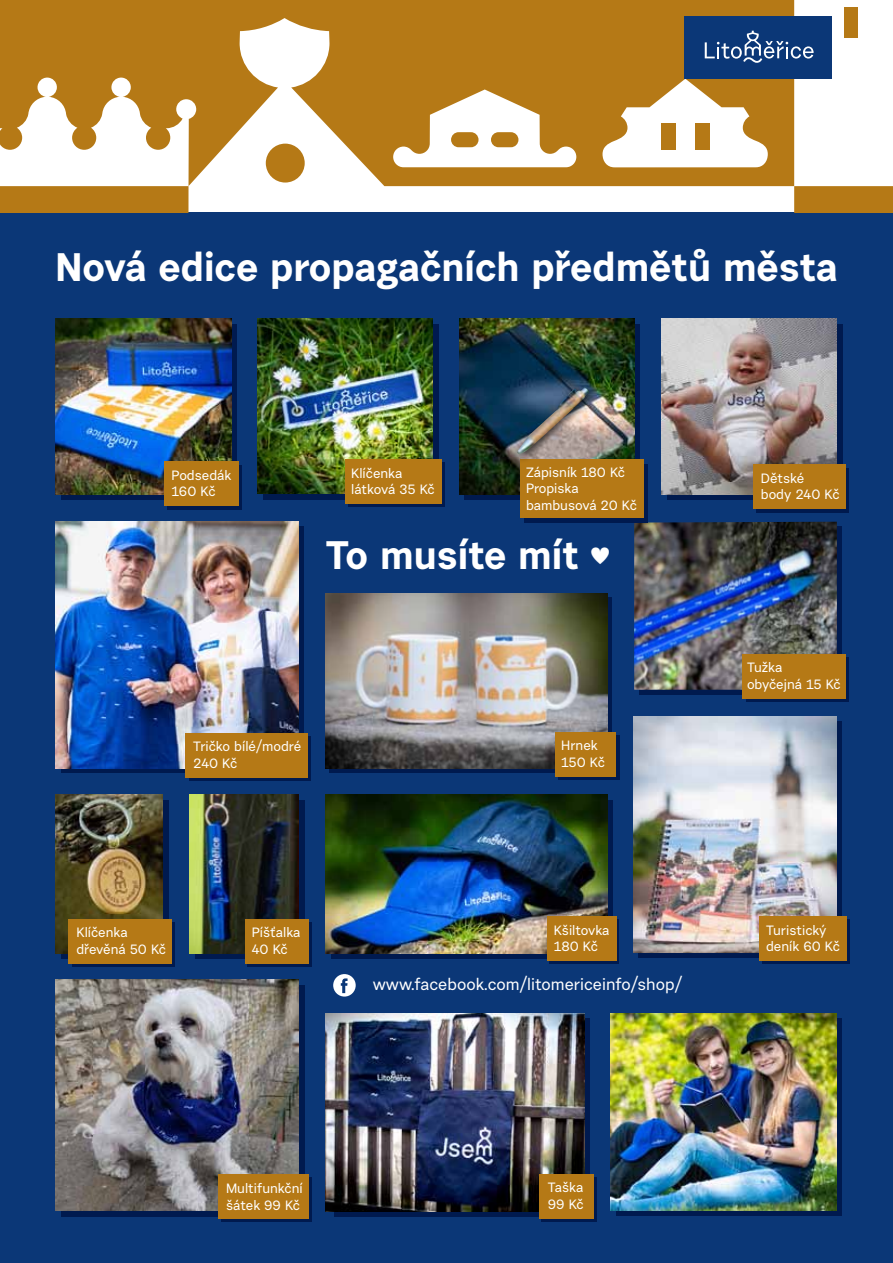
<style>
.page{position:relative;width:893px;height:1263px;background:#fff}
.page>*{position:absolute;margin:0;border:0;box-sizing:border-box;transform-origin:0 0}
.t1{font:700 39.75px "Urban Grotesk Re Bo";color:#fff}
.t2{font:16.5px "Urban Grotesk Me Bl";color:#fff}
.t3{font:13.5px/16.5px "Urban Grotesk Me Bl";color:#fff}
</style>
<div class="page">
<div style="left:0;top:213px;width:893px;height:1050px;background:#0b3777"></div>
<svg style="left:61px;top:324px;width:175px;height:175px"></svg>
<div style="left:465px;top:324px;width:175px;height:175px;background:#001a4f"></div>
<div style="left:263px;top:324px;width:175px;height:175px;background:#001a4f"></div>
<svg style="left:331px;top:800px;width:281px;height:159px;background:#13284e"></svg>
<div style="left:667px;top:324px;width:175px;height:175px;background:#001a4f"></div>
<div style="left:639px;top:526px;width:203px;height:169px;background:#001a4f"></div>
<div style="left:639px;top:721px;width:203px;height:237px;background:#001a4f"></div>
<div style="left:61px;top:800px;width:107px;height:158px;background:#001a4f"></div>
<div style="left:195px;top:800px;width:109px;height:158px;background:#001a4f"></div>
<div style="left:61px;top:985px;width:243px;height:231px;background:#001a4f"></div>
<div style="left:334px;top:1018px;width:255px;height:199px;background:#001a4f"></div>
<svg style="left:61px;top:526px;width:243px;height:247px;background:#152b5b"></svg>
<div style="left:616px;top:1018px;width:226px;height:198px;background:#001a4f"></div>
<div style="left:845px;top:8px;width:13px;height:30px;background:#b57916"></div>
<svg style="left:794px;top:79px;width:99px;height:134px"></svg>
<svg style="left:0;top:0;width:794px;height:213px;fill:#b57916"></svg>
<div style="left:684px;top:16px;width:147px;height:63px;background:#0b3777"></div>
<svg style="left:705px;top:31px;width:109px;height:32px"></svg>
<svg style="left:333px;top:974px;width:23px;height:22px"></svg>
<img style="left:56px;top:319px;width:175px;height:175px">
<img style="left:460px;top:319px;width:175px;height:175px">
<img style="left:258px;top:319px;width:175px;height:175px">
<img style="left:325px;top:795px;width:282px;height:158px">
<img style="left:662px;top:319px;width:175px;height:175px">
<img style="left:634px;top:522px;width:203px;height:168px">
<img style="left:633px;top:716px;width:204px;height:237px">
<img style="left:56px;top:795px;width:107px;height:158px">
<img style="left:190px;top:795px;width:109px;height:158px">
<img style="left:56px;top:980px;width:243px;height:231px">
<img style="left:326px;top:1014px;width:259px;height:198px">
<img style="left:56px;top:521px;width:242px;height:247px">
<img style="left:610px;top:1014px;width:227px;height:196px">
<svg style="left:329px;top:597px;width:283px;height:176px;background:#0b2049"></svg>
<img style="left:325px;top:593px;width:282px;height:175px">
<div style="left:168px;top:465px;width:74px;height:44px;background:#001a4f"></div>
<div style="left:189px;top:736px;width:122px;height:44px;background:linear-gradient(to right,#001a4f,#001a4f)"></div>
<div style="left:348px;top:463px;width:96px;height:44px;background:#001a4f"></div>
<div style="left:524px;top:464px;width:124px;height:58px;background:#001a4f"></div>
<div style="left:756px;top:468px;width:93px;height:44px;background:#001a4f"></div>
<div style="left:746px;top:657px;width:102px;height:44px;background:linear-gradient(to right,#001a4f,#001a4f)"></div>
<svg style="left:762px;top:920px;width:87px;height:44px"></svg>
<svg style="left:549px;top:920px;width:70px;height:44px"></svg>
<div style="left:558px;top:735px;width:61px;height:45px;background:linear-gradient(to right,#001a4f,#001a4f)"></div>
<svg style="left:248px;top:922px;width:64px;height:45px"></svg>
<div style="left:72px;top:922px;width:103px;height:45px;background:linear-gradient(to right,#001a4f,#001a4f)"></div>
<div style="left:221px;top:1177px;width:91px;height:44px;background:linear-gradient(to right,#001a4f,#001a4f)"></div>
<div style="left:542px;top:1177px;width:55px;height:44px;background:linear-gradient(to right,#001a4f,#001a4f)"></div>
<div style="left:164px;top:462px;width:75px;height:44px;background:#b57916"></div>
<div style="left:185px;top:733px;width:123px;height:44px;background:#b57916"></div>
<div style="left:345px;top:459px;width:96px;height:45px;background:#b57916"></div>
<div style="left:520px;top:459px;width:123px;height:59px;background:#b57916"></div>
<div style="left:753px;top:465px;width:93px;height:44px;background:#b57916"></div>
<div style="left:742px;top:654px;width:104px;height:44px;background:#b57916"></div>
<div style="left:759px;top:916px;width:87px;height:44px;background:#b57916"></div>
<div style="left:547px;top:916px;width:70px;height:44px;background:#b57916"></div>
<div style="left:555px;top:732px;width:61px;height:44px;background:#b57916"></div>
<div style="left:245px;top:919px;width:63px;height:44px;background:#b57916"></div>
<div style="left:68px;top:919px;width:104px;height:44px;background:#b57916"></div>
<div style="left:218px;top:1174px;width:91px;height:44px;background:#b57916"></div>
<div style="left:540px;top:1174px;width:54px;height:44px;background:#b57916"></div>
<div style="left:512px;top:382px;width:86px;height:82px;background:#000;opacity:.75"></div>
<img style="left:517px;top:387px;width:72px;height:68px">
<h1 class="t1" style="left:56px;top:242px;width:784px">Nová edice propagačních předmětů města</h1>
<p class="t3" style="left:172px;top:467px;width:61px">Podsedák<br>160 Kč</p>
<p class="t3" style="left:351px;top:464px;width:85px">Klíčenka látková 35 Kč</p>
<p class="t3" style="left:526px;top:463px;width:112px">Zápisník 180 Kč<br>Propiska bambusová 20 Kč</p>
<p class="t3" style="left:761px;top:470px;width:80px">Dětské<br>body 240 Kč</p>
<h1 class="t1" style="left:326px;top:530px;width:285px">To musíte mít ♥</h1>
<p class="t3" style="left:193px;top:738px;width:109px">Tričko bílé/modré<br>240 Kč</p>
<p class="t3" style="left:561px;top:737px;width:45px">Hrnek<br>150 Kč</p>
<p class="t3" style="left:747px;top:659px;width:95px">Tužka obyčejná 15 Kč</p>
<p class="t3" style="left:76px;top:924px;width:91px">Klíčenka dřevěná 50 Kč</p>
<p class="t3" style="left:252px;top:924px;width:50px">Píšťalka<br>40 Kč</p>
<p class="t3" style="left:554px;top:921px;width:57px">Kšiltovka<br>180 Kč</p>
<p class="t2" style="left:373px;top:974px;width:311px">www.facebook.com/litomericeinfo/shop/</p>
<p class="t3" style="left:766px;top:921px;width:75px">Turistický deník 60 Kč</p>
<p class="t3" style="left:226px;top:1180px;width:78px">Multifunkční šátek 99 Kč</p>
<p class="t3" style="left:548px;top:1179px;width:37px">Taška<br>99 Kč</p>
</div>
